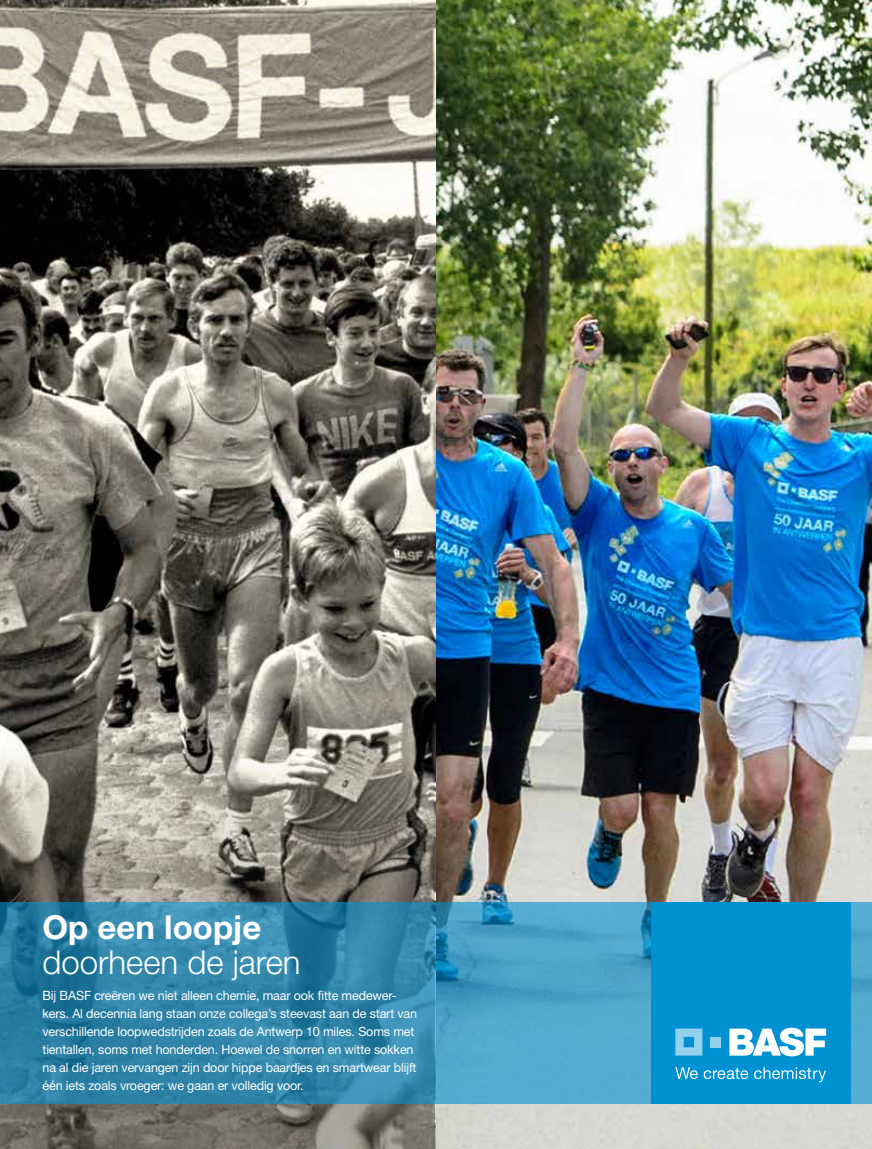
<style>
.page{position:relative;width:872px;height:1149px;background:#fff}
.page>*{position:absolute;margin:0;border:0;box-sizing:border-box;transform-origin:0 0}
.t1{font:300 33px "Helvetica Neue LT Std";color:#fff}
.t2{font:700 33px "Helvetica Neue LT Std";color:#fff}
.t3{font:12.75px/18px "Helvetica Neue LT Std";letter-spacing:-.01em;color:#fff}
</style>
<div class="page">
<img style="left:0;top:0;width:872px;height:1148px">
<svg style="left:0;top:639px;width:435px;height:509px"></svg>
<svg style="left:0;top:902px;width:872px;height:201px"></svg>
<div style="left:651px;top:902px;width:199px;height:201px;background:#0091d3"></div>
<svg style="left:675px;top:1028px;width:27px;height:27px"></svg>
<div style="left:710px;top:1036px;width:11px;height:10px;background:#93d0ec"></div>
<svg style="left:729px;top:1027px;width:97px;height:28px"></svg>
<svg style="left:675px;top:1067px;width:73px;height:11px"></svg>
<svg style="left:754px;top:1067px;width:72px;height:14px"></svg>
<h1 class="t2" style="left:43px;top:906px;width:220px">Op een loopje</h1>
<h1 class="t1" style="left:43px;top:941px;width:260px">doorheen de jaren</h1>
<p class="t3" style="left:43px;top:985px;width:376px">Bij BASF creëren we niet alleen chemie, maar ook fitte medewer&shy;kers. Al decennia lang staan onze collega’s steevast aan de start van verschillende loopwedstrijden zoals de Antwerp 10 miles. Soms met tientallen, soms met honderden. Hoewel de snorren en witte sokken na al die jaren vervangen zijn door hippe baardjes en smartwear blijft één iets zoals vroeger: we gaan er volledig voor.</p>
</div>
